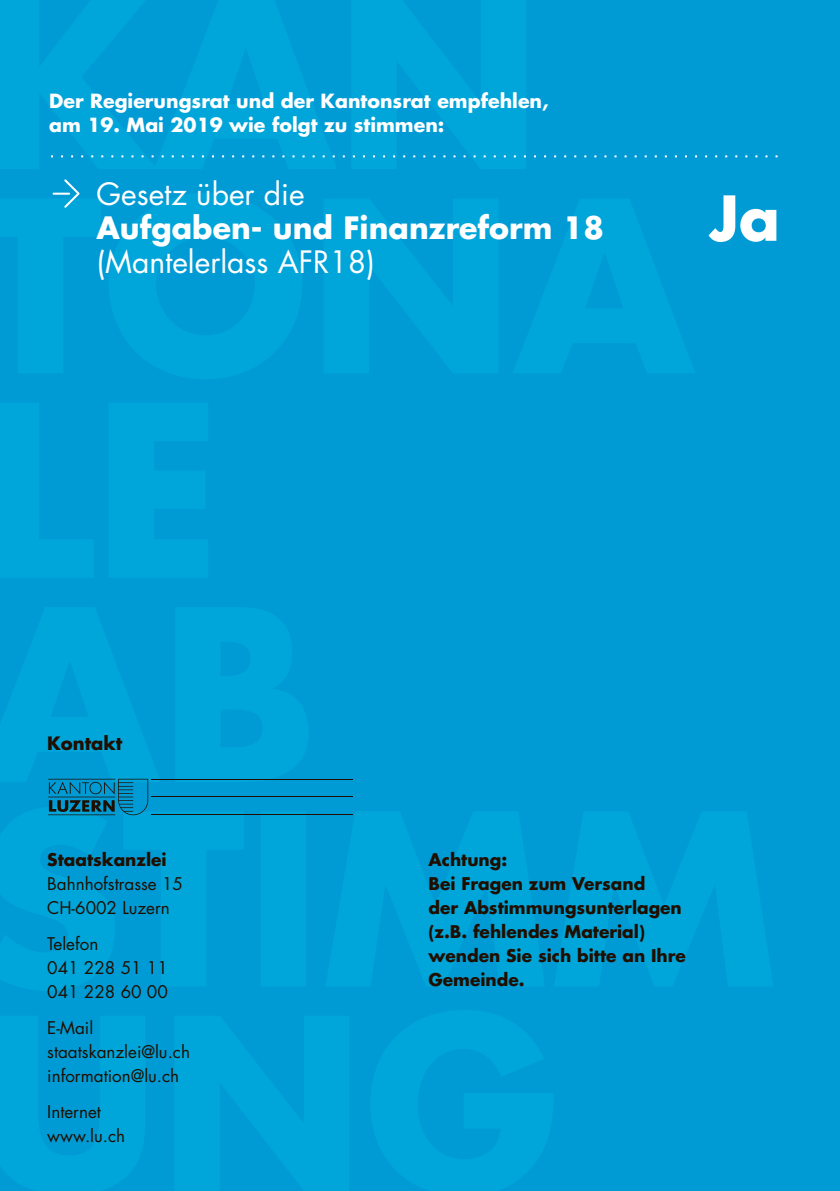
<style>
.page{position:relative;width:840px;height:1191px;background:#fff}
.page>*{position:absolute;margin:0;border:0;box-sizing:border-box;transform-origin:0 0}
.t1{font:700 60.2px "Futura";color:#fff}
.t2{font:30px "Futura";color:#fff}
.t3{font:700 30px "Futura";color:#fff}
.t4{font:700 19px/24px "Futura";color:#fff}
.t5{font:700 18px "Futura";color:#200e00}
.t6{font:700 17px/24px "Futura";color:#200e00}
.t7{font:17px/24px "Futura";color:#200e00}
</style>
<div class="page">
<div style="left:0;top:0;width:839px;height:1191px;background:#009bd5"></div>
<svg style="left:51px;top:155px;width:726px;height:2px"></svg>
<svg style="left:53px;top:179px;width:26px;height:29px"></svg>
<hr style="left:48px;top:779px;width:67px;height:1px;background:#200e00">
<hr style="left:48px;top:796px;width:67px;height:1px;background:#200e00">
<hr style="left:151px;top:796px;width:201px;height:1px;background:#200e00">
<hr style="left:48px;top:814px;width:67px;height:1px;background:#200e00">
<hr style="left:151px;top:814px;width:201px;height:1px;background:#200e00">
<svg style="left:49px;top:779px;width:99px;height:36px"></svg>
<hr style="left:151px;top:779px;width:201px;height:1px;background:#200e00">
<p class="t4" style="left:49px;top:88px;width:500px">Der Regierungsrat und der Kantonsrat empfehlen, am 19. Mai 2019 wie folgt zu stimmen:</p>
<h2 class="t2" style="left:96px;top:173px;width:209px">Gesetz über die</h2>
<h2 class="t3" style="left:96px;top:206px;width:508px">Aufgaben- und Finanzreform 18</h2>
<h2 class="t2" style="left:96px;top:241px;width:280px">(Mantelerlass AFR18)</h2>
<h1 class="t1" style="left:709px;top:176px;width:72px">Ja</h1>
<p class="t5" style="left:47px;top:731px;width:77px">Kontakt</p>
<p class="t6" style="left:47px;top:847px;width:121px">Staatskanzlei</p>
<p class="t7" style="left:47px;top:871px;width:137px">Bahnhofstrasse 15<br>CH-6002 Luzern</p>
<p class="t7" style="left:47px;top:931px;width:122px">Telefon<br>041 228 51 11<br>041 228 60 00</p>
<p class="t7" style="left:47px;top:1015px;width:144px">E-Mail staatskanzlei@lu.ch information@lu.ch</p>
<p class="t7" style="left:47px;top:1099px;width:79px">Internet www.lu.ch</p>
<p class="t6" style="left:428px;top:847px;width:259px">Achtung:<br>Bei Fragen zum Versand<br>der Abstimmungsunterlagen (z.B. fehlendes Material) wenden Sie sich bitte an Ihre<br>Gemeinde.</p>
</div>
